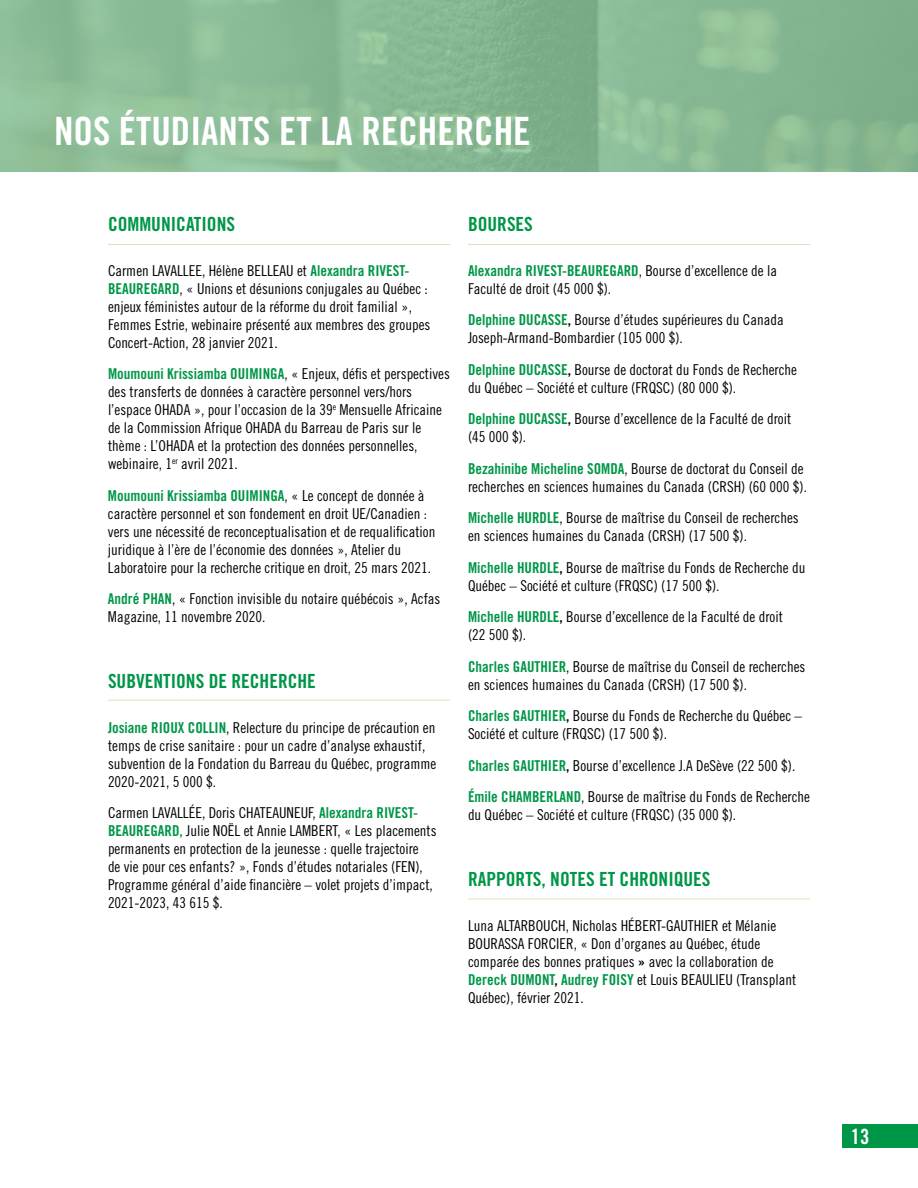
<style>
.page{position:relative;width:918px;height:1188px;background:#fff}
.page>*{position:absolute;margin:0;border:0;box-sizing:border-box;transform-origin:0 0}
.t1{font:39px "Trade Gothic Bold Cond Twenty";color:#fff}
.t2{font:21px "Trade Gothic Bold Cond Twenty";color:#fff}
.t3{font:19.5px "Trade Gothic Bold Cond Twenty";color:#009648}
.t4{font:15px/18px "Trade Gothic Cond Eighteen";color:#000}
.t5{font:15px "Trade Gothic Bold Cond Twenty";color:#009648}
.s1{font-family:"Trade Gothic Bold Cond Twenty";color:#009648}
.s2{font-family:"Trade Gothic Cond Eighteen";color:#000}
.s3{font-family:"Trade Gothic Bold Cond Twenty"}
</style>
<div class="page">
<div style="left:842px;top:1124px;width:76px;height:24px;background:#009648"></div>
<svg style="left:0;top:0;width:918px;height:172px;background:#89b994"></svg>
<hr style="left:108px;top:244px;width:342px;height:1px;background:#d8dcb3">
<hr style="left:108px;top:700px;width:342px;height:1px;background:#d8dcb3">
<hr style="left:468px;top:244px;width:342px;height:1px;background:#d8dcb3">
<hr style="left:468px;top:899px;width:342px;height:1px;background:#d8dcb3">
<h1 class="t1" style="left:54px;top:108px;width:478px">NOS ÉTUDIANTS ET LA RECHERCHE</h1>
<h3 class="t3" style="left:108px;top:212px;width:129px">COMMUNICATIONS</h3>
<p class="t4" style="left:108px;top:261px;width:324px">Carmen LAVALLEE, Hélène BELLEAU et <span class="s1">Alexandra RIVEST‑ BEAUREGARD</span>, « Unions et désunions conjugales au Québec : enjeux féministes autour de la réforme du droit familial », Femmes Estrie, webinaire présenté aux membres des groupes Concert-Action, 28 janvier 2021.</p>
<p class="t4" style="left:108px;top:365px;width:344px"><span class="s1">Moumouni Krissiamba OUIMINGA</span>, « Enjeux, défis et perspectives des transferts de données à caractère personnel vers/hors l’espace OHADA », pour l’occasion de la 39<sup>e</sup> Mensuelle Africaine de la Commission Afrique OHADA du Barreau de Paris sur le thème : L’OHADA et la protection des données personnelles, webinaire, 1<sup>er</sup> avril 2021.</p>
<p class="t5" style="left:108px;top:486px;width:318px">Moumouni Krissiamba OUIMINGA<span class="s2">, « Le concept de donnée à</span></p>
<p class="t4" style="left:108px;top:504px;width:329px">caractère personnel et son fondement en droit UE/Canadien : vers une nécessité de reconceptualisation et de requalification juridique à l’ère de l’économie des données », Atelier du Laboratoire pour la recherche critique en droit, 25 mars 2021.</p>
<p class="t4" style="left:108px;top:590px;width:334px"><span class="s1">André PHAN</span>, « Fonction invisible du notaire québécois », Acfas<br>Magazine, 11 novembre 2020.</p>
<h3 class="t3" style="left:108px;top:669px;width:209px">SUBVENTIONS DE RECHERCHE</h3>
<p class="t4" style="left:108px;top:718px;width:330px"><span class="s1">Josiane RIOUX COLLIN</span>, Relecture du principe de précaution en temps de crise sanitaire : pour un cadre d’analyse exhaustif, subvention de la Fondation du Barreau du Québec, programme 2020-2021, 5 000 $.</p>
<p class="t4" style="left:108px;top:804px;width:330px">Carmen LAVALLÉE, Doris CHATEAUNEUF, <span class="s1">Alexandra RIVEST-BEAUREGARD,</span> Julie NOËL et Annie LAMBERT, « Les placements permanents en protection de la jeunesse : quelle trajectoire<br>de vie pour ces enfants? », Fonds d’études notariales (FEN), Programme général d’aide financière – volet projets d’impact, 2021-2023, 43 615 $.</p>
<h3 class="t3" style="left:468px;top:212px;width:66px">BOURSES</h3>
<p class="t5" style="left:468px;top:261px;width:311px">Alexandra RIVEST-BEAUREGARD<span class="s2">, Bourse d’excellence de la</span></p>
<p class="t4" style="left:468px;top:273px;width:317px;line-height:31.5px">Faculté de droit (45 000 $).<br><span class="s1">Delphine DUCASSE</span><span class="s3">,</span> Bourse d’études supérieures du Canada</p>
<p class="t4" style="left:468px;top:322px;width:331px;line-height:31.5px">Joseph-Armand-Bombardier (105 000 $).<br><span class="s1">Delphine DUCASSE</span><span class="s3">,</span> Bourse de doctorat du Fonds de Recherche</p>
<p class="t4" style="left:468px;top:372px;width:325px;line-height:31.5px">du Québec – Société et culture (FRQSC) (80 000 $).<br><span class="s1">Delphine DUCASSE</span><span class="s3">,</span> Bourse d’excellence de la Faculté de droit</p>
<p class="t4" style="left:468px;top:421px;width:337px;line-height:31.5px">(45 000 $).<br><span class="s1">Bezahinibe Micheline SOMDA</span>, Bourse de doctorat du Conseil de</p>
<p class="t4" style="left:468px;top:471px;width:341px;line-height:31.5px">recherches en sciences humaines du Canada (CRSH) (60 000 $).<br><span class="s1">Michelle HURDLE</span>, Bourse de maîtrise du Conseil de recherches</p>
<p class="t4" style="left:468px;top:520px;width:339px;line-height:31.5px">en sciences humaines du Canada (CRSH) (17 500 $).<br><span class="s1">Michelle HURDLE</span><span class="s3">,</span> Bourse de maîtrise du Fonds de Recherche du</p>
<p class="t4" style="left:468px;top:570px;width:316px;line-height:31.5px">Québec – Société et culture (FRQSC) (17 500 $).<br><span class="s1">Michelle HURDLE</span><span class="s3">,</span> Bourse d’excellence de la Faculté de droit</p>
<p class="t4" style="left:468px;top:619px;width:339px;line-height:31.5px">(22 500 $).<br><span class="s1">Charles GAUTHIER</span>, Bourse de maîtrise du Conseil de recherches</p>
<p class="t4" style="left:468px;top:669px;width:336px;line-height:31.5px">en sciences humaines du Canada (CRSH) (17 500 $).<br><span class="s1">Charles GAUTHIER</span><span class="s3">,</span> Bourse du Fonds de Recherche du Québec –</p>
<p class="t4" style="left:468px;top:718px;width:344px;line-height:31.5px">Société et culture (FRQSC) (17 500 $).<br><span class="s1">Charles GAUTHIER</span><span class="s3">,</span> Bourse d’excellence J.A DeSève (22 500 $).<br><span class="s1">Émile CHAMBERLAND</span>, Bourse de maîtrise du Fonds de Recherche</p>
<p class="t4" style="left:468px;top:806px;width:270px">du Québec – Société et culture (FRQSC) (35 000 $).</p>
<h3 class="t3" style="left:468px;top:867px;width:244px">RAPPORTS, NOTES ET CHRONIQUES</h3>
<p class="t4" style="left:468px;top:916px;width:330px">Luna ALTARBOUCH, Nicholas HÉBERT‑GAUTHIER et Mélanie BOURASSA FORCIER, « Don d’organes au Québec, étude comparée des bonnes pratiques <span class="s3">»</span> avec la collaboration de <span class="s1">Dereck DUMONT</span><span class="s3">,</span> <span class="s1">Audrey FOISY</span> et Louis BEAULIEU (Transplant Québec), février 2021.</p>
<h2 class="t2" style="left:851px;top:1123px;width:20px">13</h2>
</div>
